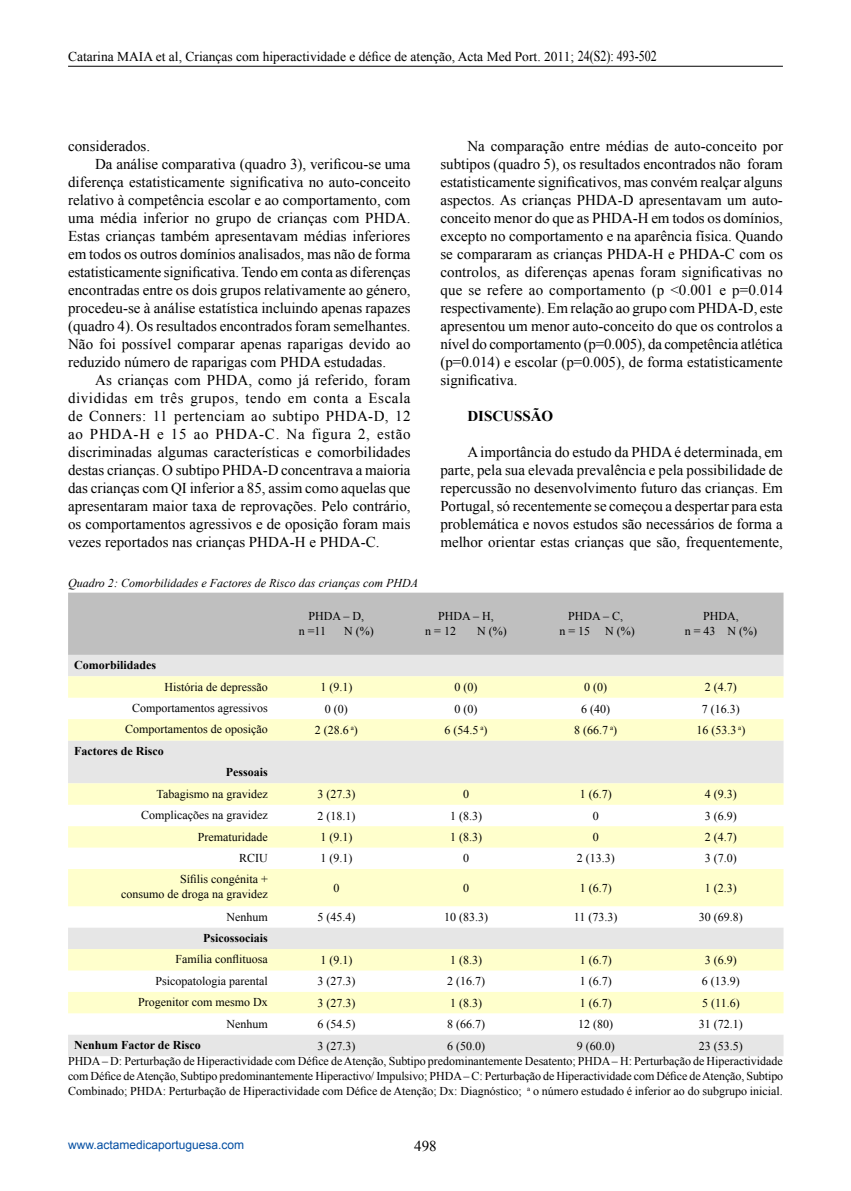
<style>
.page{position:relative;width:851px;height:1191px;background:#fff}
.page>*{position:absolute;margin:0;border:0;box-sizing:border-box;transform-origin:0 0}
.t1{font:15px/18px "Times New Roman";color:#000;text-align:justify}
.t2{font:15px "Times New Roman";letter-spacing:.04em;color:#000}
.t3{font:15px "Times New Roman";letter-spacing:.03em;color:#000}
.t4{font:15px "Times New Roman";letter-spacing:.045em;color:#000}
.t5{font:700 15px "Times New Roman";color:#000}
.t6{font:13.5px "Times New Roman";color:#000}
.t7{font:12px/15px "Times New Roman";color:#000}
.t8{font:700 12px "Times New Roman";color:#000}
.t9{font:italic 12px "Times New Roman";color:#000}
.t10{font:12px "Arial";color:#034ea2}
.s1{font-size:15px}
</style>
<div class="page">
<div style="left:68px;top:592px;width:715px;height:63px;background:#bfbfbf"></div>
<svg style="left:68px;top:655px;width:715px;height:401px;fill:#e6e6e6"></svg>
<svg style="left:68px;top:676px;width:715px;height:337px"></svg>
<hr style="left:68px;top:66px;width:714px;height:1px;background:#000">
<p class="t6" style="left:68px;top:48px;width:590px">Catarina MAIA et al, Crianças com hiperactividade e défice de atenção, Acta Med Port. 2011; <span class="s1">24(S2): 493-502</span></p>
<p class="t1" style="left:68px;top:136px;width:84px">considerados.</p>
<p class="t1" style="left:95px;top:154px;width:317px">Da análise comparativa (quadro 3), verificou-se uma</p>
<p class="t1" style="left:68px;top:172px;width:344px">diferença estatisticamente significativa no auto-conceito</p>
<p class="t1" style="left:68px;top:190px;width:344px">relativo à competência escolar e ao comportamento, com</p>
<p class="t1" style="left:68px;top:208px;width:344px">uma média inferior no grupo de crianças com PHDA.</p>
<p class="t1" style="left:68px;top:226px;width:344px">Estas crianças também apresentavam médias inferiores</p>
<p class="t1" style="left:68px;top:244px;width:344px">em todos os outros domínios analisados, mas não de forma</p>
<p class="t1" style="left:68px;top:262px;width:344px">estatisticamente significativa. Tendo em conta as diferenças</p>
<p class="t1" style="left:68px;top:280px;width:344px">encontradas entre os dois grupos relativamente ao género,</p>
<p class="t1" style="left:68px;top:298px;width:344px">procedeu-se à análise estatística incluindo apenas rapazes</p>
<p class="t1" style="left:68px;top:316px;width:344px">(quadro 4). Os resultados encontrados foram semelhantes.</p>
<p class="t1" style="left:68px;top:334px;width:344px">Não foi possível comparar apenas raparigas devido ao</p>
<p class="t1" style="left:68px;top:352px;width:319px">reduzido número de raparigas com PHDA estudadas.</p>
<p class="t1" style="left:95px;top:370px;width:317px">As crianças com PHDA, como já referido, foram</p>
<p class="t2" style="left:68px;top:388px;width:344px">divididas em três grupos, tendo em conta a Escala</p>
<p class="t3" style="left:68px;top:406px;width:344px">de Conners: 11 pertenciam ao subtipo PHDA-D, 12</p>
<p class="t4" style="left:68px;top:424px;width:344px">ao PHDA-H e 15 ao PHDA-C. Na figura 2, estão</p>
<p class="t1" style="left:68px;top:442px;width:344px">discriminadas algumas características e comorbilidades</p>
<p class="t1" style="left:68px;top:460px;width:344px">destas crianças. O subtipo PHDA-D concentrava a maioria</p>
<p class="t1" style="left:68px;top:478px;width:344px">das crianças com QI inferior a 85, assim como aquelas que</p>
<p class="t1" style="left:68px;top:496px;width:344px">apresentaram maior taxa de reprovações. Pelo contrário,</p>
<p class="t1" style="left:68px;top:514px;width:344px">os comportamentos agressivos e de oposição foram mais</p>
<p class="t1" style="left:68px;top:532px;width:313px">vezes reportados nas crianças PHDA-H e PHDA-C.</p>
<p class="t1" style="left:440px;top:136px;width:344px;text-indent:27px">Na comparação entre médias de auto-conceito por subtipos (quadro 5), os resultados encontrados não foram estatisticamente significativos, mas convém realçar alguns aspectos. As crianças PHDA-D apresentavam um auto&shy;conceito menor do que as PHDA-H em todos os domínios, excepto no comportamento e na aparência física. Quando se compararam as crianças PHDA-H e PHDA-C com os controlos, as diferenças apenas foram significativas no que se refere ao comportamento (p &lt;0.001 e p=0.014 respectivamente). Em relação ao grupo com PHDA-D, este apresentou um menor auto-conceito do que os controlos a nível do comportamento (p=0.005), da competência atlética (p=0.014) e escolar (p=0.005), de forma estatisticamente significativa.</p>
<p class="t5" style="left:467px;top:405px;width:22px">Discussão</p>
<p class="t1" style="left:440px;top:442px;width:344px;text-indent:27px">A importância do estudo da PHDA é determinada, em parte, pela sua elevada prevalência e pela possibilidade de repercussão no desenvolvimento futuro das crianças. Em Portugal, só recentemente se começou a despertar para esta problemática e novos estudos são necessários de forma a melhor orientar estas crianças que são, frequentemente,</p>
<p class="t9" style="left:68px;top:574px;width:351px">Quadro 2: Comorbilidades e Factores de Risco das crianças com PHDA</p>
<p class="t7" style="left:299px;top:609px;width:67px;text-indent:10px">PHDA – D, n =11</p>
<p class="t7" style="left:344px;top:624px;width:31px">N (%)</p>
<p class="t7" style="left:425px;top:609px;width:70px;text-indent:13px">PHDA – H, n = 12</p>
<p class="t7" style="left:477px;top:624px;width:31px">N (%)</p>
<p class="t8" style="left:74px;top:656px;width:84px">Comorbilidades</p>
<p class="t7" style="left:559px;top:609px;width:65px;text-indent:9px">PHDA – C, n = 15</p>
<p class="t7" style="left:605px;top:624px;width:31px">N (%)</p>
<p class="t7" style="left:684px;top:609px;width:74px;text-align:center">PHDA,<br>n = 43 N (%)</p>
<p class="t7" style="left:164px;top:679px;width:105px">História de depressão</p>
<p class="t7" style="left:320px;top:679px;width:33px">1 (9.1)</p>
<p class="t7" style="left:454px;top:679px;width:24px">0 (0)</p>
<p class="t7" style="left:584px;top:679px;width:24px">0 (0)</p>
<p class="t7" style="left:704px;top:679px;width:33px">2 (4.7)</p>
<p class="t7" style="left:132px;top:700px;width:137px">Comportamentos agressivos</p>
<p class="t7" style="left:325px;top:701px;width:24px">0 (0)</p>
<p class="t7" style="left:454px;top:701px;width:24px">0 (0)</p>
<p class="t7" style="left:581px;top:701px;width:30px">6 (40)</p>
<p class="t7" style="left:701px;top:701px;width:39px">7 (16.3)</p>
<p class="t7" style="left:125px;top:721px;width:144px">Comportamentos de oposição</p>
<p class="t7" style="left:315px;top:722px;width:44px">2 (28.6 <sup>a</sup>)</p>
<p class="t7" style="left:444px;top:722px;width:44px">6 (54.5 <sup>a</sup>)</p>
<p class="t7" style="left:574px;top:722px;width:44px">8 (66.7 <sup>a</sup>)</p>
<p class="t7" style="left:696px;top:722px;width:50px">16 (53.3 <sup>a</sup>)</p>
<p class="t8" style="left:74px;top:742px;width:91px">Factores de Risco</p>
<p class="t8" style="left:226px;top:763px;width:43px">Pessoais</p>
<p class="t7" style="left:156px;top:786px;width:113px">Tabagismo na gravidez</p>
<p class="t7" style="left:317px;top:786px;width:39px">3 (27.3)</p>
<p class="t7" style="left:463px;top:786px;width:7px">0</p>
<p class="t7" style="left:579px;top:786px;width:33px">1 (6.7)</p>
<p class="t7" style="left:704px;top:786px;width:33px">4 (9.3)</p>
<p class="t7" style="left:141px;top:807px;width:128px">Complicações na gravidez</p>
<p class="t7" style="left:317px;top:808px;width:39px">2 (18.1)</p>
<p class="t7" style="left:450px;top:808px;width:33px">1 (8.3)</p>
<p class="t7" style="left:592px;top:808px;width:7px">0</p>
<p class="t7" style="left:704px;top:808px;width:33px">3 (6.9)</p>
<p class="t7" style="left:198px;top:829px;width:71px">Prematuridade</p>
<p class="t7" style="left:320px;top:829px;width:33px">1 (9.1)</p>
<p class="t7" style="left:450px;top:829px;width:33px">1 (8.3)</p>
<p class="t7" style="left:592px;top:829px;width:7px">0</p>
<p class="t7" style="left:704px;top:829px;width:33px">2 (4.7)</p>
<p class="t7" style="left:239px;top:850px;width:30px">RCIU</p>
<p class="t7" style="left:320px;top:850px;width:33px">1 (9.1)</p>
<p class="t7" style="left:463px;top:850px;width:7px">0</p>
<p class="t7" style="left:576px;top:850px;width:39px">2 (13.3)</p>
<p class="t7" style="left:704px;top:850px;width:33px">3 (7.0)</p>
<p class="t7" style="left:121px;top:871px;width:148px;text-align:right">Sífilis congénita +<br>consumo de droga na gravidez</p>
<p class="t7" style="left:333px;top:880px;width:7px">0</p>
<p class="t7" style="left:463px;top:880px;width:7px">0</p>
<p class="t7" style="left:579px;top:880px;width:33px">1 (6.7)</p>
<p class="t7" style="left:704px;top:880px;width:33px">1 (2.3)</p>
<p class="t7" style="left:226px;top:909px;width:43px">Nenhum</p>
<p class="t7" style="left:317px;top:909px;width:39px">5 (45.4)</p>
<p class="t7" style="left:444px;top:909px;width:45px">10 (83.3)</p>
<p class="t7" style="left:574px;top:909px;width:45px">11 (73.3)</p>
<p class="t7" style="left:698px;top:909px;width:45px">30 (69.8)</p>
<p class="t8" style="left:203px;top:929px;width:66px">Psicossociais</p>
<p class="t7" style="left:175px;top:951px;width:94px">Família conflituosa</p>
<p class="t7" style="left:320px;top:952px;width:33px">1 (9.1)</p>
<p class="t7" style="left:450px;top:952px;width:33px">1 (8.3)</p>
<p class="t7" style="left:579px;top:952px;width:33px">1 (6.7)</p>
<p class="t7" style="left:704px;top:952px;width:33px">3 (6.9)</p>
<p class="t7" style="left:155px;top:973px;width:114px">Psicopatologia parental</p>
<p class="t7" style="left:317px;top:973px;width:39px">3 (27.3)</p>
<p class="t7" style="left:447px;top:973px;width:39px">2 (16.7)</p>
<p class="t7" style="left:579px;top:973px;width:33px">1 (6.7)</p>
<p class="t7" style="left:701px;top:973px;width:39px">6 (13.9)</p>
<p class="t7" style="left:138px;top:994px;width:131px">Progenitor com mesmo Dx</p>
<p class="t7" style="left:317px;top:995px;width:39px">3 (27.3)</p>
<p class="t7" style="left:450px;top:995px;width:33px">1 (8.3)</p>
<p class="t7" style="left:579px;top:995px;width:33px">1 (6.7)</p>
<p class="t7" style="left:702px;top:995px;width:39px">5 (11.6)</p>
<p class="t7" style="left:226px;top:1016px;width:43px">Nenhum</p>
<p class="t7" style="left:317px;top:1016px;width:39px">6 (54.5)</p>
<p class="t7" style="left:447px;top:1016px;width:39px">8 (66.7)</p>
<p class="t7" style="left:578px;top:1016px;width:36px">12 (80)</p>
<p class="t7" style="left:698px;top:1016px;width:45px">31 (72.1)</p>
<p class="t8" style="left:74px;top:1036px;width:128px">Nenhum Factor de Risco</p>
<p class="t7" style="left:317px;top:1038px;width:39px">3 (27.3)</p>
<p class="t7" style="left:447px;top:1038px;width:39px">6 (50.0)</p>
<p class="t7" style="left:576px;top:1038px;width:39px">9 (60.0)</p>
<p class="t7" style="left:68px;top:1037px;width:716px;text-indent:630px">23 (53.5)<br>PHDA – D: Perturbação de Hiperactividade com Défice de Atenção, Subtipo predominantemente Desatento; PHDA – H: Perturbação de Hiperactividade com Défice de Atenção, Subtipo predominantemente Hiperactivo/ Impulsivo; PHDA – C: Perturbação de Hiperactividade com Défice de Atenção, Subtipo Combinado; PHDA: Perturbação de Hiperactividade com Défice de Atenção; Dx: Diagnóstico; <sup>a</sup> o número estudado é inferior ao do subgrupo inicial.</p>
<p class="t10" style="left:68px;top:1136px;width:178px">www.actamedicaportuguesa.com</p>
<p class="t1" style="left:414px;top:1137px;width:24px">498</p>
</div>
